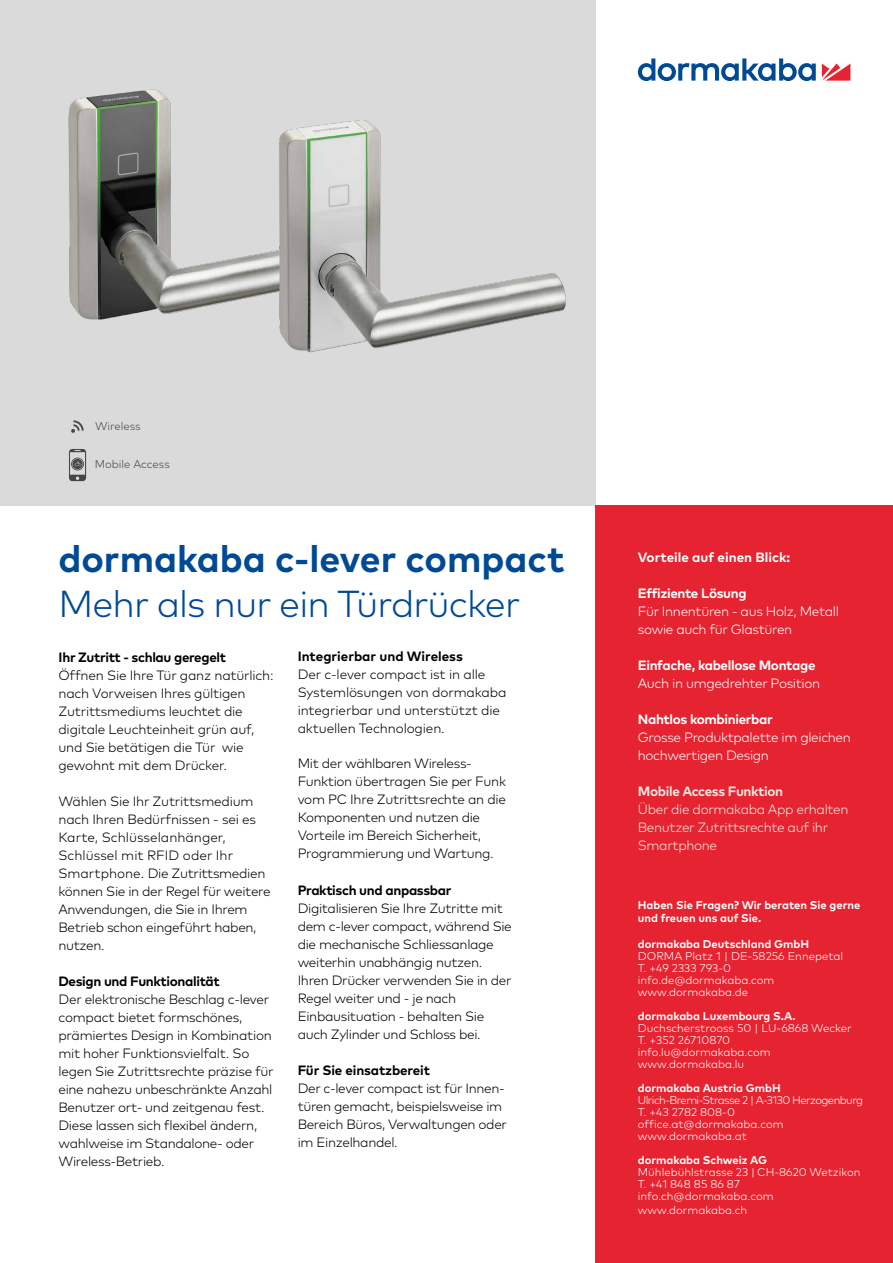
<style>
.page{position:relative;width:893px;height:1263px;background:#fff}
.page>*{position:absolute;margin:0;border:0;box-sizing:border-box;transform-origin:0 0}
.t1{font:700 37.5px "Mark Pro";color:#004994}
.t2{font:300 37.5px "Mark Pro";letter-spacing:-.025em;color:#004994}
.t3{font:300 13.5px/18px "Mark Pro";letter-spacing:-.025em;color:#000}
.t4{font:300 13.5px/18px "Mark Pro";letter-spacing:-.025em;color:#fff}
.t5{font:700 13.5px "Mark Pro";letter-spacing:-.025em;color:#000}
.t6{font:300 13.5px/18px "Mark Pro";letter-spacing:-.025em;color:#e9e8e0}
.t7{font:700 13.5px "Mark Pro";letter-spacing:-.025em;color:#fff}
.t8{font:700 13.5px "Mark Pro";color:#000}
.t9{font:700 13.5px "Mark Pro";color:#fff}
.t10{font:700 13.5px "Mark Pro";letter-spacing:-.025em;color:#e9e8e0}
.t11{font:300 11.25px/12px "Mark Pro";color:#fff}
.t12{font:700 11.25px/13.5px "Mark Pro";color:#fff}
.t13{font:300 11.25px "Mark Pro";color:#444749}
</style>
<div class="page">
<div style="left:0;top:0;width:595px;height:505px;background:#dadada"></div>
<img style="left:68px;top:89px;width:498px;height:264px">
<svg style="left:69px;top:449px;width:17px;height:32px"></svg>
<svg style="left:71px;top:420px;width:13px;height:13px"></svg>
<svg style="left:822px;top:64px;width:28px;height:17px"></svg>
<svg style="left:638px;top:58px;width:178px;height:23px"></svg>
<div style="left:595px;top:505px;width:298px;height:758px;background:#e62330"></div>
<p class="t13" style="left:95px;top:418px;width:47px">Wireless</p>
<p class="t13" style="left:95px;top:456px;width:77px">Mobile Access</p>
<h1 class="t1" style="left:58px;top:530px;width:508px">dormakaba c-lever compact</h1>
<h1 class="t2" style="left:58px;top:575px;width:463px">Mehr als nur ein Türdrücker</h1>
<p class="t5" style="left:58px;top:646px;width:169px">Ihr Zutritt - schlau geregelt</p>
<p class="t3" style="left:58px;top:665px;width:217px">Öffnen Sie Ihre Tür ganz natürlich: nach Vorweisen Ihres gültigen<br>Zutrittsmediums leuchtet die digitale Leuchteinheit grün auf, und Sie betätigen die Tür wie gewohnt mit dem Drücker.</p>
<p class="t3" style="left:58px;top:791px;width:214px">Wählen Sie Ihr Zutrittsmedium nach Ihren Bedürfnissen - sei es<br>Karte, Schlüsselanhänger,<br>Schlüssel mit RFID oder Ihr<br>Smartphone. Die Zutrittsmedien können Sie in der Regel für weitere<br>Anwendungen, die Sie in Ihrem<br>Betrieb schon eingeführt haben, nutzen.</p>
<p class="t5" style="left:58px;top:970px;width:163px">Design und Funktionalität</p>
<p class="t3" style="left:58px;top:989px;width:217px">Der elektronische Beschlag c-lever compact bietet formschönes, prämiertes Design in Kombination mit hoher Funktionsvielfalt. So legen Sie Zutrittsrechte präzise für eine nahezu unbeschränkte Anzahl<br>Benutzer ort- und zeitgenau fest.<br>Diese lassen sich flexibel ändern, wahlweise im Standalone- oder<br>Wireless-Betrieb.</p>
<p class="t8" style="left:298px;top:646px;width:167px">Integrierbar und Wireless</p>
<p class="t3" style="left:298px;top:665px;width:210px">Der c-lever compact ist in alle<br>Systemlösungen von dormakaba integrierbar und unterstützt die aktuellen Technologien.</p>
<p class="t3" style="left:298px;top:753px;width:210px">Mit der wählbaren Wireless-<br>Funktion übertragen Sie per Funk vom PC Ihre Zutrittsrechte an die<br>Komponenten und nutzen die<br>Vorteile im Bereich Sicherheit,<br>Programmierung und Wartung.</p>
<p class="t5" style="left:298px;top:880px;width:155px">Praktisch und anpassbar</p>
<p class="t3" style="left:298px;top:899px;width:216px">Digitalisieren Sie Ihre Zutritte mit dem c-lever compact, während Sie die mechanische Schliessanlage weiterhin unabhängig nutzen.<br>Ihren Drücker verwenden Sie in der<br>Regel weiter und - je nach<br>Einbausituation - behalten Sie auch Zylinder und Schloss bei.</p>
<p class="t5" style="left:298px;top:1060px;width:134px">Für Sie einsatzbereit</p>
<p class="t3" style="left:298px;top:1078px;width:211px">Der c-lever compact ist für Innen&shy;türen gemacht, beispielsweise im<br>Bereich Büros, Verwaltungen oder im Einzelhandel.</p>
<p class="t9" style="left:638px;top:547px;width:154px">Vorteile auf einen Blick:</p>
<p class="t7" style="left:638px;top:583px;width:110px">Effiziente Lösung</p>
<p class="t4" style="left:638px;top:601px;width:203px">Für Innentüren - aus Holz, Metall sowie auch für Glastüren</p>
<p class="t7" style="left:638px;top:655px;width:179px">Einfache, kabellose Montage</p>
<p class="t4" style="left:638px;top:673px;width:184px">Auch in umgedrehter Position</p>
<p class="t7" style="left:638px;top:709px;width:136px">Nahtlos kombinierbar</p>
<p class="t4" style="left:638px;top:727px;width:215px">Grosse Produktpalette im gleichen hochwertigen Design</p>
<p class="t10" style="left:638px;top:781px;width:147px">Mobile Access Funktion</p>
<p class="t6" style="left:638px;top:799px;width:212px">Über die dormakaba App erhalten<br>Benutzer Zutrittsrechte auf ihr<br>Smartphone</p>
<p class="t12" style="left:638px;top:897px;width:224px">Haben Sie Fragen? Wir beraten Sie gerne und freuen uns auf Sie.</p>
<p class="t12" style="left:638px;top:936px;width:173px">dormakaba Deutschland GmbH</p>
<p class="t11" style="left:638px;top:949px;width:207px">DORMA Platz 1 | DE-58256 Ennepetal<br>T. +49 2333 793-0 info.de@dormakaba.com www.dormakaba.de</p>
<p class="t12" style="left:638px;top:1008px;width:159px">dormakaba Luxembourg S.A.</p>
<p class="t11" style="left:638px;top:1021px;width:215px">Duchscherstrooss 50 | LU-6868 Wecker<br>T. +352 26710870 info.lu@dormakaba.com www.dormakaba.lu</p>
<p class="t12" style="left:638px;top:1080px;width:144px">dormakaba Austria GmbH</p>
<p class="t11" style="left:638px;top:1093px;width:227px">Ulrich-Bremi-Strasse 2 | A-3130 Herzogenburg<br>T. +43 2782 808-0 office.at@dormakaba.com www.dormakaba.at</p>
<p class="t12" style="left:638px;top:1152px;width:131px">dormakaba Schweiz AG</p>
<p class="t11" style="left:638px;top:1165px;width:224px">Mühlebühlstrasse 23 | CH-8620 Wetzikon<br>T. +41 848 85 86 87 info.ch@dormakaba.com</p>
<p class="t11" style="left:638px;top:1203px;width:111px">www.dormakaba.ch</p>
</div>
